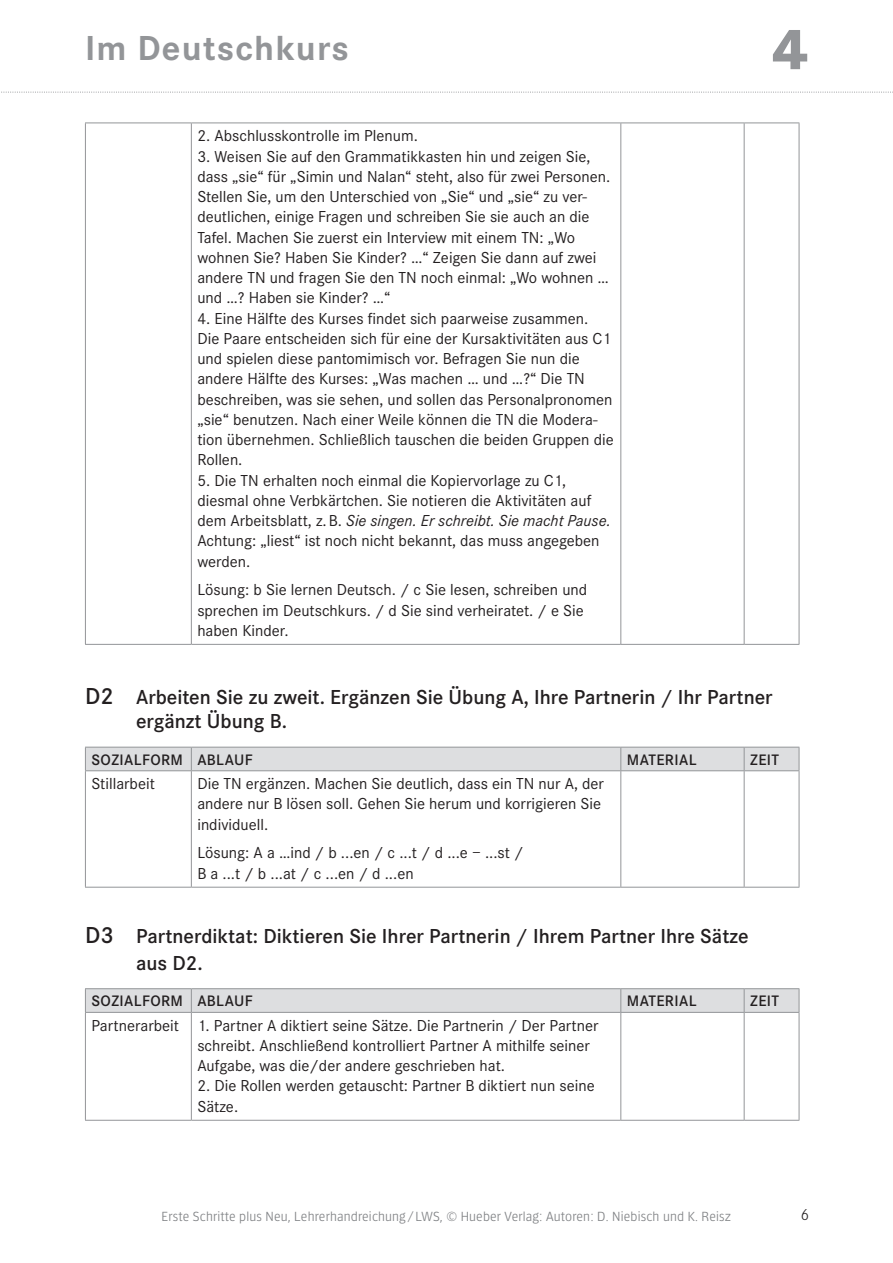
<style>
.page{position:relative;width:893px;height:1263px;background:#fff}
.page>*{position:absolute;margin:0;border:0;box-sizing:border-box;transform-origin:0 0}
.t1{font:800 60px "Corporate S";color:#939598}
.t2{font:700 36px "Corporate S";letter-spacing:.03em;color:#939598}
.t3{font:600 21px/24px "Corporate S";color:#231f20}
.t4{font:16.5px/20.2px "Corporate S";color:#231f20}
.t5{font:300 16.5px "Corporate S";color:#231f20}
.t6{font:600 15.75px "Corporate S";letter-spacing:.025em;color:#231f20}
.t7{font:300 13.5px "Forward Sans";letter-spacing:.01em;color:#808285}
.s1{font-style:italic}
.s2{font-size:24px}
</style>
<div class="page">
<svg style="left:1px;top:92px;width:892px;height:1px"></svg>
<hr style="left:191px;top:123px;width:1px;height:521px;background:#939598">
<hr style="left:620px;top:123px;width:1px;height:521px;background:#939598">
<hr style="left:744px;top:123px;width:1px;height:521px;background:#939598">
<hr style="left:85px;top:123px;width:1px;height:521px;background:#939598">
<hr style="left:799px;top:123px;width:1px;height:521px;background:#939598">
<hr style="left:85px;top:644px;width:106px;height:1px;background:#939598">
<hr style="left:191px;top:644px;width:430px;height:1px;background:#939598">
<hr style="left:621px;top:644px;width:123px;height:1px;background:#939598">
<hr style="left:744px;top:644px;width:55px;height:1px;background:#939598">
<hr style="left:85px;top:123px;width:106px;height:1px;background:#939598">
<hr style="left:191px;top:123px;width:430px;height:1px;background:#939598">
<hr style="left:621px;top:123px;width:123px;height:1px;background:#939598">
<hr style="left:744px;top:123px;width:55px;height:1px;background:#939598">
<hr style="left:191px;top:771px;width:1px;height:116px;background:#939598">
<hr style="left:620px;top:771px;width:1px;height:116px;background:#939598">
<hr style="left:744px;top:771px;width:1px;height:116px;background:#939598">
<hr style="left:85px;top:771px;width:1px;height:116px;background:#939598">
<hr style="left:799px;top:771px;width:1px;height:116px;background:#939598">
<hr style="left:85px;top:887px;width:106px;height:1px;background:#939598">
<hr style="left:191px;top:887px;width:430px;height:1px;background:#939598">
<hr style="left:621px;top:887px;width:123px;height:1px;background:#939598">
<hr style="left:744px;top:887px;width:55px;height:1px;background:#939598">
<svg style="left:85px;top:747px;width:715px;height:24px;background:#d8d9db"></svg>
<hr style="left:191px;top:1013px;width:1px;height:107px;background:#939598">
<hr style="left:620px;top:1013px;width:1px;height:107px;background:#939598">
<hr style="left:744px;top:1013px;width:1px;height:107px;background:#939598">
<hr style="left:85px;top:1013px;width:1px;height:107px;background:#939598">
<hr style="left:799px;top:1013px;width:1px;height:107px;background:#939598">
<hr style="left:85px;top:1120px;width:106px;height:1px;background:#939598">
<hr style="left:191px;top:1120px;width:430px;height:1px;background:#939598">
<hr style="left:621px;top:1120px;width:123px;height:1px;background:#939598">
<hr style="left:744px;top:1120px;width:55px;height:1px;background:#939598">
<hr style="left:85px;top:988px;width:106px;height:1px;background:#939598">
<hr style="left:191px;top:988px;width:430px;height:1px;background:#939598">
<hr style="left:621px;top:988px;width:123px;height:1px;background:#939598">
<hr style="left:744px;top:988px;width:55px;height:1px;background:#939598">
<hr style="left:85px;top:1012px;width:106px;height:1px;background:#939598">
<hr style="left:191px;top:1012px;width:430px;height:1px;background:#939598">
<hr style="left:621px;top:1012px;width:123px;height:1px;background:#939598">
<hr style="left:744px;top:1012px;width:55px;height:1px;background:#939598">
<svg style="left:85px;top:989px;width:715px;height:23px;background:#dbdcde"></svg>
<h2 class="t2" style="left:85px;top:27px;width:265px">Im Deutschkurs</h2>
<h1 class="t1" style="left:772px;top:13px;width:38px">4</h1>
<p class="t4" style="left:197px;top:126px;width:222px">2. Abschlusskontrolle im Plenum.</p>
<p class="t4" style="left:197px;top:146px;width:414px">3. Weisen Sie auf den Grammatikkasten hin und zeigen Sie, dass „sie“ für „Simin und Nalan“ steht, also für zwei Personen.<br>Stellen Sie, um den Unterschied von „Sie“ und „sie“ zu ver&shy;deutlichen, einige Fragen und schreiben Sie sie auch an die Tafel. Machen Sie zuerst ein Interview mit einem TN: „Wo wohnen Sie? Haben Sie Kinder? …“ Zeigen Sie dann auf zwei andere TN und fragen Sie den TN noch einmal: „Wo wohnen … und …? Haben sie Kinder? …“</p>
<p class="t4" style="left:197px;top:308px;width:418px">4. Eine Hälfte des Kurses findet sich paarweise zusammen.<br>Die Paare entscheiden sich für eine der Kursaktivitäten aus C1 und spielen diese pantomimisch vor. Befragen Sie nun die andere Hälfte des Kurses: „Was machen … und …?“ Die TN beschreiben, was sie sehen, und sollen das Personalpronomen „sie“ benutzen. Nach einer Weile können die TN die Modera&shy;tion übernehmen. Schließlich tauschen die beiden Gruppen die Rollen.</p>
<p class="t4" style="left:197px;top:470px;width:415px">5. Die TN erhalten noch einmal die Kopiervorlage zu C1, diesmal ohne Verbkärtchen. Sie notieren die Aktivitäten auf dem Arbeitsblatt, z.B. <span class="s1">Sie singen. Er schreibt. Sie macht Pause.<br></span>Achtung: „liest“ ist noch nicht bekannt, das muss angegeben werden.</p>
<p class="t4" style="left:197px;top:580px;width:391px">Lösung: b Sie lernen Deutsch. / c Sie lesen, schreiben und sprechen im Deutschkurs. / d Sie sind verheiratet. / e Sie haben Kinder.</p>
<p class="t3" style="left:136px;top:685px;width:638px;text-indent:-51px"><span class="s2">D2</span> Arbeiten Sie zu zweit. Ergänzen Sie Übung A, Ihre Partnerin / Ihr Partner ergänzt Übung B.</p>
<p class="t6" style="left:91px;top:751px;width:163px">SOZIALFORM ABLAUF</p>
<p class="t6" style="left:627px;top:751px;width:71px">MATERIAL</p>
<p class="t6" style="left:750px;top:751px;width:31px">ZEIT</p>
<p class="t4" style="left:91px;top:774px;width:65px">Stillarbeit</p>
<p class="t4" style="left:197px;top:774px;width:408px">Die TN ergänzen. Machen Sie deutlich, dass ein TN nur A, der andere nur B lösen soll. Gehen Sie herum und korrigieren Sie individuell.</p>
<p class="t4" style="left:197px;top:843px;width:328px">Lösung: A a …ind / b ...en / c ...t / d ...e – ...st /<br>B a ...t / b ...at / c ...en / d ...en</p>
<p class="t3" style="left:136px;top:922px;width:614px;line-height:27px;text-indent:-51px"><span class="s2">D3</span> Partnerdiktat: Diktieren Sie Ihrer Partnerin / Ihrem Partner Ihre Sätze aus D2.</p>
<p class="t6" style="left:91px;top:992px;width:163px">SOZIALFORM ABLAUF</p>
<p class="t6" style="left:627px;top:992px;width:71px">MATERIAL</p>
<p class="t6" style="left:750px;top:992px;width:31px">ZEIT</p>
<p class="t4" style="left:197px;top:1015px;width:403px;text-indent:-106px">Partnerarbeit 1. Partner A diktiert seine Sätze. Die Partnerin / Der Partner schreibt. Anschließend kontrolliert Partner A mithilfe seiner<br>Aufgabe, was die/der andere geschrieben hat.</p>
<p class="t4" style="left:197px;top:1076px;width:399px">2. Die Rollen werden getauscht: Partner B diktiert nun seine<br>Sätze.</p>
<p class="t7" style="left:162px;top:1208px;width:571px">Erste Schritte plus Neu, Lehrerhandreichung / LWS, © Hueber Verlag: Autoren: D. Niebisch und K. Reisz</p>
<p class="t5" style="left:800px;top:1205px;width:10px">6</p>
</div>
